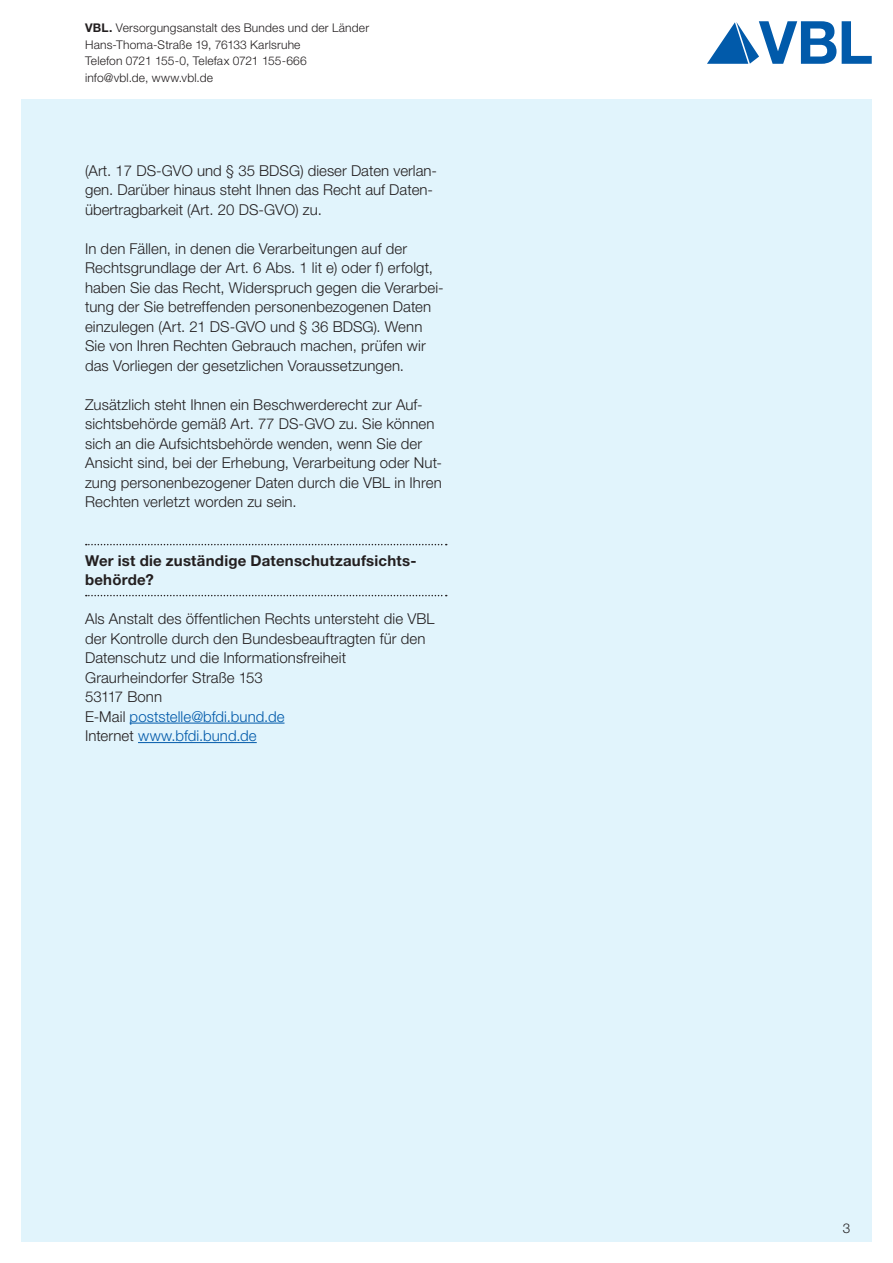
<style>
.page{position:relative;width:893px;height:1263px;background:#fff}
.page>*{position:absolute;margin:0;border:0;box-sizing:border-box;transform-origin:0 0}
.t1{font:300 15px/19.5px "Helvetica Neue LT Pro";letter-spacing:.005em;color:#231f20}
.t2{font:700 15px/19.5px "Helvetica Neue LT Pro";letter-spacing:.015em;color:#231f20}
.t3{font:300 13.5px "Helvetica Neue LT Pro";color:#231f20}
.t4{font:300 12px/16.5px "Helvetica Neue LT Pro";letter-spacing:.015em;color:#231f20}
.s1{font-weight:700}
.s2{color:#015aaa}
</style>
<div class="page">
<svg style="left:842px;top:21px;width:30px;height:43px"></svg>
<svg style="left:707px;top:21px;width:129px;height:43px"></svg>
<div style="left:21px;top:99px;width:851px;height:1143px;background:#e1f4fc"></div>
<svg style="left:86px;top:544px;width:361px;height:1px"></svg>
<svg style="left:86px;top:595px;width:361px;height:1px"></svg>
<hr style="left:130px;top:723px;width:154px;height:1px;background:#015aaa">
<hr style="left:138px;top:742px;width:119px;height:1px;background:#015aaa">
<p class="t4" style="left:85px;top:20px;width:286px"><span class="s1">VBL.</span> Versorgungsanstalt des Bundes und der Länder Hans-Thoma-Straße 19, 76133 Karlsruhe<br>Telefon 0721 155-0, Telefax 0721 155-666 info@vbl.de, www.vbl.de</p>
<p class="t1" style="left:85px;top:160px;width:354px">(Art. 17 DS-GVO und § 35 BDSG) dieser Daten verlan&shy;gen. Darüber hinaus steht Ihnen das Recht auf Daten&shy;übertragbarkeit (Art. 20 DS-GVO) zu.</p>
<p class="t1" style="left:85px;top:238px;width:360px">In den Fällen, in denen die Verarbeitungen auf der Rechtsgrundlage der Art. 6 Abs. 1 lit e) oder f) erfolgt, haben Sie das Recht, Widerspruch gegen die Verarbei&shy;tung der Sie betreffenden personenbezogenen Daten einzulegen (Art. 21 DS-GVO und § 36 BDSG). Wenn Sie von Ihren Rechten Gebrauch machen, prüfen wir das Vorliegen der gesetzlichen Voraussetzungen.</p>
<p class="t1" style="left:85px;top:394px;width:359px">Zusätzlich steht Ihnen ein Beschwerderecht zur Auf&shy;sichtsbehörde gemäß Art. 77 DS-GVO zu. Sie können sich an die Aufsichtsbehörde wenden, wenn Sie der Ansicht sind, bei der Erhebung, Verarbeitung oder Nut&shy;zung personenbezogener Daten durch die VBL in Ihren Rechten verletzt worden zu sein.</p>
<p class="t2" style="left:85px;top:550px;width:333px">Wer ist die zuständige Datenschutzaufsichts&shy;behörde?</p>
<p class="t1" style="left:85px;top:609px;width:351px">Als Anstalt des öffentlichen Rechts untersteht die VBL der Kontrolle durch den Bundesbeauftragten für den Datenschutz und die Informationsfreiheit Graurheindorfer Straße 153<br>53117 Bonn<br>E-Mail <span class="s2">poststelle@bfdi.bund.de<br></span>Internet <span class="s2">www.bfdi.bund.de</span></p>
<p class="t3" style="left:843px;top:1220px;width:9px">3</p>
</div>
